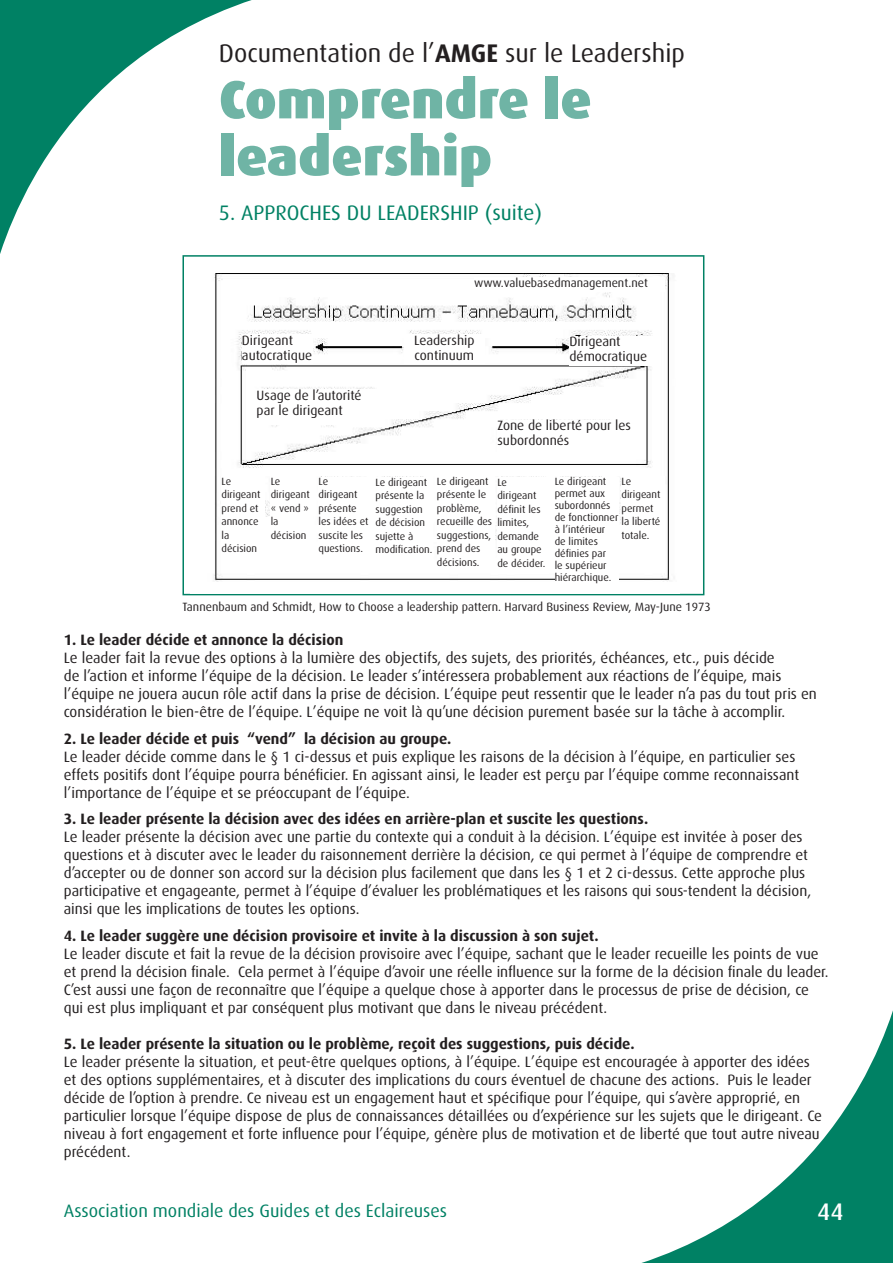
<style>
.page{position:relative;width:893px;height:1263px;background:#fff}
.page>*{position:absolute;margin:0;border:0;box-sizing:border-box;transform-origin:0 0}
.t1{font:900 54px/57px "Dax";color:#6fb4a5}
.t2{font:25.5px "Dax";color:#231f20}
.t3{font:500 24px "Dax";color:#fff}
.t4{font:21px "Dax";color:#008164}
.t5{font:18px "Dax";color:#008164}
.t6{font:15px/18px "Dax";color:#231f20}
.t7{font:700 15px "Dax";color:#231f20}
.t8{font:13.5px/15px "Dax";color:#231f20}
.t9{font:12px "Dax";color:#231f20}
.t10{font:10.5px/13.5px "Dax";color:#231f20}
.s1{font-weight:700}
</style>
<div class="page">
<svg style="left:641px;top:1010px;width:252px;height:253px"></svg>
<svg style="left:0;top:0;width:252px;height:254px"></svg>
<div style="left:182px;top:255px;width:522px;height:340px;border:2px solid #008164"></div>
<img style="left:190px;top:273px;width:490px;height:320px">
<div style="left:474px;top:278px;width:191px;height:14px;background:#fff"></div>
<div style="left:242px;top:335px;width:71px;height:29px;background:#fff"></div>
<div style="left:404px;top:335px;width:81px;height:29px;background:#fff"></div>
<div style="left:569px;top:336px;width:92px;height:29px;background:#fff"></div>
<div style="left:257px;top:389px;width:123px;height:36px;background:#fff"></div>
<div style="left:497px;top:420px;width:138px;height:35px;background:#fff"></div>
<div style="left:221px;top:477px;width:44px;height:81px;background:#fff"></div>
<div style="left:271px;top:477px;width:42px;height:81px;background:#fff"></div>
<div style="left:318px;top:477px;width:52px;height:81px;background:#fff"></div>
<div style="left:375px;top:477px;width:58px;height:82px;background:#fff"></div>
<div style="left:437px;top:477px;width:57px;height:96px;background:#fff"></div>
<div style="left:497px;top:477px;width:51px;height:97px;background:#fff"></div>
<div style="left:555px;top:477px;width:63px;height:111px;background:#fff"></div>
<div style="left:621px;top:477px;width:44px;height:96px;background:#fff"></div>
<h2 class="t2" style="left:219px;top:39px;width:467px">Documentation de l’<span class="s1">AMGE</span> sur le Leadership</h2>
<h1 class="t1" style="left:219px;top:72px;width:374px">Comprendre le leadership</h1>
<h3 class="t4" style="left:219px;top:201px;width:325px">5. APPROCHES DU LEADERSHIP (suite)</h3>
<p class="t9" style="left:474px;top:276px;width:175px">www.valuebasedmanagement.net</p>
<p class="t8" style="left:242px;top:333px;width:72px">Dirigeant autocratique</p>
<p class="t8" style="left:414px;top:333px;width:62px">Leadership continuum</p>
<p class="t8" style="left:569px;top:334px;width:79px">Dirigeant démocratique</p>
<p class="t8" style="left:257px;top:388px;width:107px">Usage de l’autorité par le dirigeant</p>
<p class="t8" style="left:497px;top:418px;width:135px">Zone de liberté pour les subordonnés</p>
<p class="t10" style="left:221px;top:474px;width:41px">Le dirigeant prend et annonce la décision</p>
<p class="t10" style="left:271px;top:474px;width:41px">Le dirigeant « vend » la décision</p>
<p class="t10" style="left:318px;top:475px;width:52px">Le dirigeant présente les idées et suscite les questions.</p>
<p class="t10" style="left:375px;top:475px;width:106px">Le dirigeant<br>présente la<br>suggestion<br>de décision<br>sujette à<br>modification. prend des</p>
<p class="t10" style="left:437px;top:474px;width:57px">Le dirigeant présente le problème, recueille des suggestions,</p>
<p class="t10" style="left:437px;top:555px;width:44px">décisions.</p>
<p class="t10" style="left:497px;top:475px;width:49px">Le dirigeant définit les limites, demande au groupe de décider.</p>
<p class="t10" style="left:555px;top:476px;width:65px;line-height:12px">Le dirigeant permet aux subordonnés de fonctionner à l’intérieur de limites définies par<br>le supérieur hiérarchique.</p>
<p class="t10" style="left:621px;top:474px;width:41px">Le dirigeant permet la liberté totale.</p>
<p class="t9" style="left:182px;top:600px;width:530px">Tannenbaum and Schmidt, How to Choose a leadership pattern. Harvard Business Review, May-June 1973</p>
<p class="t7" style="left:64px;top:632px;width:281px">1. Le leader décide et annonce la décision</p>
<p class="t6" style="left:64px;top:649px;width:755px">Le leader fait la revue des options à la lumière des objectifs, des sujets, des priorités, échéances, etc., puis décide<br>de l’action et informe l’équipe de la décision. Le leader s’intéressera probablement aux réactions de l’équipe, mais l’équipe ne jouera aucun rôle actif dans la prise de décision. L’équipe peut ressentir que le leader n’a pas du tout pris en considération le bien-être de l’équipe. L’équipe ne voit là qu’une décision purement basée sur la tâche à accomplir.</p>
<p class="t7" style="left:64px;top:730px;width:389px">2. Le leader décide et puis “vend” la décision au groupe.</p>
<p class="t6" style="left:64px;top:748px;width:737px">Le leader décide comme dans le § 1 ci-dessus et puis explique les raisons de la décision à l’équipe, en particulier ses effets positifs dont l’équipe pourra bénéficier. En agissant ainsi, le leader est perçu par l’équipe comme reconnaissant l’importance de l’équipe et se préoccupant de l’équipe.</p>
<p class="t7" style="left:64px;top:811px;width:586px">3. Le leader présente la décision avec des idées en arrière-plan et suscite les questions.</p>
<p class="t6" style="left:64px;top:828px;width:749px">Le leader présente la décision avec une partie du contexte qui a conduit à la décision. L’équipe est invitée à poser des questions et à discuter avec le leader du raisonnement derrière la décision, ce qui permet à l’équipe de comprendre et d’accepter ou de donner son accord sur la décision plus facilement que dans les § 1 et 2 ci-dessus. Cette approche plus participative et engageante, permet à l’équipe d’évaluer les problématiques et les raisons qui sous-tendent la décision, ainsi que les implications de toutes les options.</p>
<p class="t7" style="left:64px;top:927px;width:536px">4. Le leader suggère une décision provisoire et invite à la discussion à son sujet.</p>
<p class="t6" style="left:64px;top:945px;width:766px">Le leader discute et fait la revue de la décision provisoire avec l’équipe, sachant que le leader recueille les points de vue et prend la décision finale. Cela permet à l’équipe d’avoir une réelle influence sur la forme de la décision finale du leader.<br>C’est aussi une façon de reconnaître que l’équipe a quelque chose à apporter dans le processus de prise de décision, ce qui est plus impliquant et par conséquent plus motivant que dans le niveau précédent.</p>
<p class="t7" style="left:64px;top:1035px;width:572px">5. Le leader présente la situation ou le problème, reçoit des suggestions, puis décide.</p>
<p class="t6" style="left:64px;top:1053px;width:760px">Le leader présente la situation, et peut-être quelques options, à l’équipe. L’équipe est encouragée à apporter des idées et des options supplémentaires, et à discuter des implications du cours éventuel de chacune des actions. Puis le leader décide de l’option à prendre. Ce niveau est un engagement haut et spécifique pour l’équipe, qui s’avère approprié, en particulier lorsque l’équipe dispose de plus de connaissances détaillées ou d’expérience sur les sujets que le dirigeant. Ce niveau à fort engagement et forte influence pour l’équipe, génère plus de motivation et de liberté que tout autre niveau précédent.</p>
<p class="t5" style="left:64px;top:1201px;width:385px">Association mondiale des Guides et des Eclaireuses</p>
<h3 class="t3" style="left:817px;top:1198px;width:28px">44</h3>
</div>
